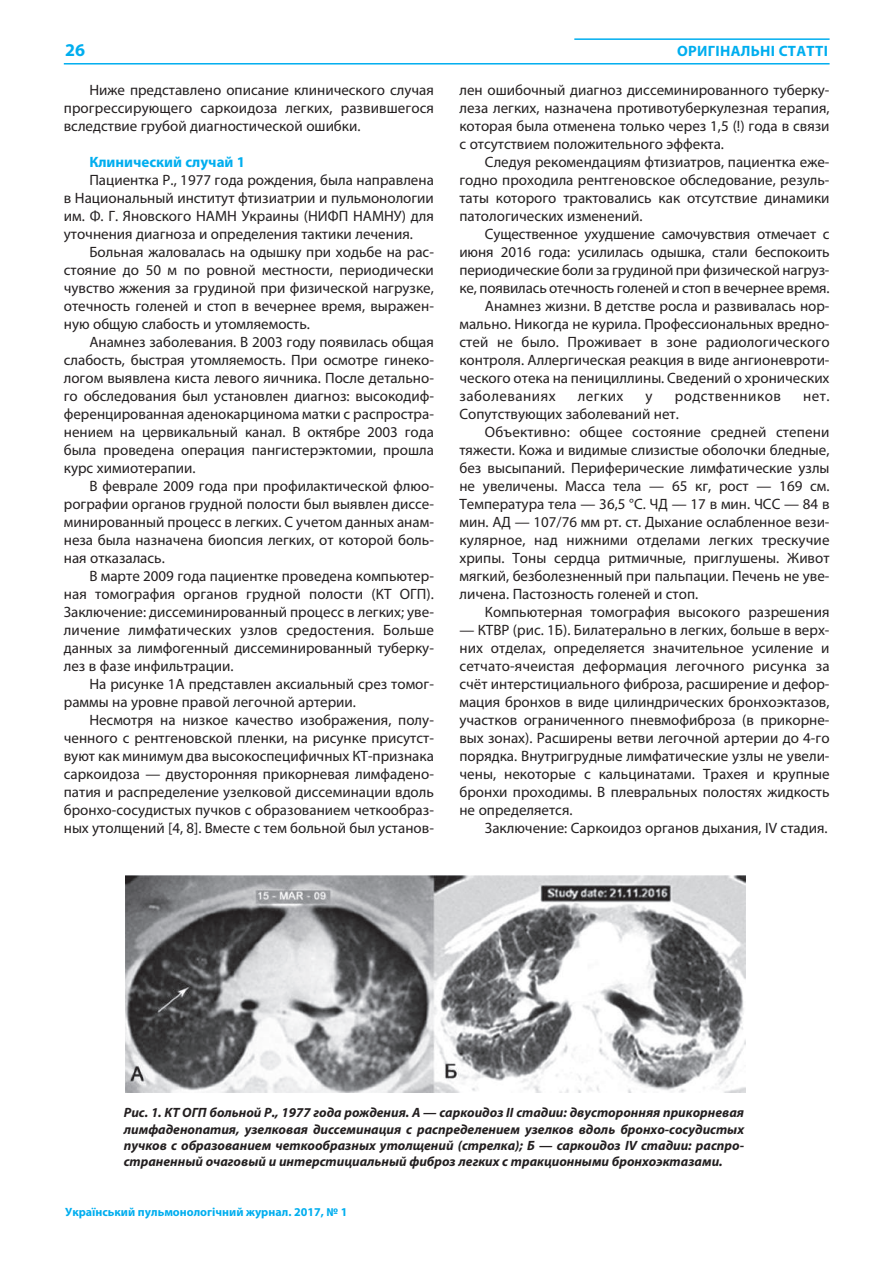
<style>
.page{position:relative;width:893px;height:1263px;background:#fff}
.page>*{position:absolute;margin:0;border:0;box-sizing:border-box;transform-origin:0 0}
.t1{font:700 18px "Myriad Pro";color:#00aeef}
.t2{font:15px/18px "Myriad Pro";color:#231f20;text-align:justify}
.t3{font:700 15px "Myriad Pro";letter-spacing:.01em;color:#00aeef}
.t4{font:15px "Myriad Pro";letter-spacing:.035em;color:#231f20}
.t5{font:italic 700 13.5px/16.2px "Myriad Pro";color:#231f20;text-align:justify}
.t6{font:700 12px "Myriad Pro";color:#00aeef}
</style>
<div class="page">
<hr style="left:64px;top:63px;width:765px;height:2px;background:#00aeef">
<hr style="left:574px;top:38px;width:255px;height:2px;background:#00aeef">
<img style="left:125px;top:876px;width:620px;height:217px">
<p class="t1" style="left:65px;top:43px;width:21px">26</p>
<p class="t3" style="left:677px;top:45px;width:152px">ОРИГІНАЛЬНІ СТАТТІ</p>
<p class="t2" style="left:64px;top:83px;width:371px;text-indent:26px">Ниже представлено описание клинического случая прогрессирующего саркоидоза легких, развившегося вследствие грубой диагностической ошибки.</p>
<p class="t3" style="left:89px;top:157px;width:157px">Клинический случай 1</p>
<p class="t2" style="left:64px;top:173px;width:371px;text-indent:26px">Пациентка Р., 1977 года рождения, была направлена в Национальный институт фтизиатрии и пульмонологии им. Ф. Г. Яновского НАМН Украины (НИФП НАМНУ) для уточнения диагноза и определения тактики лечения.</p>
<p class="t2" style="left:64px;top:245px;width:371px;text-indent:26px">Больная жаловалась на одышку при ходьбе на рас&shy;стояние до 50 м по ровной местности, периодически чувство жжения за грудиной при физической нагрузке, отечность голеней и стоп в вечернее время, выражен&shy;ную общую слабость и утомляемость.</p>
<p class="t2" style="left:64px;top:335px;width:371px;text-indent:26px">Анамнез заболевания. В 2003 году появилась общая слабость, быстрая утомляемость. При осмотре гинеко&shy;логом выявлена киста левого яичника. После детально&shy;го обследования был установлен диагноз: высокодиф&shy;ференцированная аденокарцинома матки с распростра&shy;нением на цервикальный канал. В октябре 2003 года была проведена операция пангистерэктомии, прошла курс химиотерапии.</p>
<p class="t2" style="left:64px;top:479px;width:371px;text-indent:26px">В феврале 2009 года при профилактической флюо&shy;рографии органов грудной полости был выявлен диссе&shy;минированный процесс в легких. С учетом данных анам&shy;неза была назначена биопсия легких, от которой боль&shy;ная отказалась.</p>
<p class="t2" style="left:64px;top:569px;width:371px;text-indent:26px">В марте 2009 года пациентке проведена компьютер&shy;ная томография органов грудной полости (КТ ОГП).<br>Заключение: диссеминированный процесс в легких; уве&shy;личение лимфатических узлов средостения. Больше данных за лимфогенный диссеминированный туберку&shy;лез в фазе инфильтрации.</p>
<p class="t2" style="left:64px;top:677px;width:371px;text-indent:26px">На рисунке 1А представлен аксиальный срез томог&shy;раммы на уровне правой легочной артерии.</p>
<p class="t2" style="left:64px;top:713px;width:371px;text-indent:26px">Несмотря на низкое качество изображения, полу&shy;ченного с рентгеновской пленки, на рисунке присутст&shy;вуют как минимум два высокоспецифичных КТ-признака саркоидоза — двусторонняя прикорневая лимфадено&shy;патия и распределение узелковой диссеминации вдоль бронхо-сосудистых пучков с образованием четкообраз&shy;ных утолщений [4, 8]. Вместе с тем больной был установ-</p>
<p class="t2" style="left:459px;top:83px;width:371px">лен ошибочный диагноз диссеминированного туберку&shy;леза легких, назначена противотуберкулезная терапия, которая была отменена только через 1,5 (!) года в связи с отсутствием положительного эффекта.</p>
<p class="t2" style="left:459px;top:155px;width:371px;text-indent:26px">Следуя рекомендациям фтизиатров, пациентка еже&shy;годно проходила рентгеновское обследование, резуль&shy;таты которого трактовались как отсутствие динамики патологических изменений.</p>
<p class="t2" style="left:485px;top:227px;width:346px">Существенное ухудшение самочувствия отмечает с</p>
<p class="t2" style="left:459px;top:245px;width:371px">июня 2016 года: усилилась одышка, стали беспокоить</p>
<p class="t2" style="left:459px;top:263px;width:371px">периодические боли за грудиной при физической нагруз-</p>
<p class="t2" style="left:459px;top:281px;width:371px">ке, появилась отечность голеней и стоп в вечернее время.</p>
<p class="t2" style="left:485px;top:299px;width:346px">Анамнез жизни. В детстве росла и развивалась нор-</p>
<p class="t2" style="left:459px;top:317px;width:371px">мально. Никогда не курила. Профессиональных вредно-</p>
<p class="t2" style="left:459px;top:335px;width:371px">стей не было. Проживает в зоне радиологического</p>
<p class="t2" style="left:459px;top:353px;width:371px">контроля. Аллергическая реакция в виде ангионевроти-</p>
<p class="t2" style="left:459px;top:371px;width:371px">ческого отека на пенициллины. Сведений о хронических</p>
<p class="t4" style="left:459px;top:391px;width:98px">заболеваниях</p>
<p class="t2" style="left:577px;top:389px;width:47px">легких</p>
<p class="t2" style="left:645px;top:389px;width:9px">у</p>
<p class="t4" style="left:674px;top:391px;width:108px">родственников</p>
<p class="t2" style="left:803px;top:389px;width:28px">нет.</p>
<p class="t2" style="left:459px;top:407px;width:221px">Сопутствующих заболеваний нет.</p>
<p class="t2" style="left:485px;top:425px;width:346px">Объективно: общее состояние средней степени</p>
<p class="t2" style="left:459px;top:443px;width:371px">тяжести. Кожа и видимые слизистые оболочки бледные,</p>
<p class="t2" style="left:459px;top:461px;width:371px">без высыпаний. Периферические лимфатические узлы</p>
<p class="t2" style="left:459px;top:479px;width:371px">не увеличены. Масса тела — 65 кг, рост — 169 см.</p>
<p class="t2" style="left:459px;top:497px;width:371px">Температура тела — 36,5 °С. ЧД — 17 в мин. ЧСС — 84 в</p>
<p class="t2" style="left:459px;top:515px;width:371px">мин. АД — 107/76 мм рт. ст. Дыхание ослабленное вези-</p>
<p class="t2" style="left:459px;top:533px;width:371px">кулярное, над нижними отделами легких трескучие</p>
<p class="t2" style="left:459px;top:551px;width:371px">хрипы. Тоны сердца ритмичные, приглушены. Живот</p>
<p class="t2" style="left:459px;top:569px;width:371px">мягкий, безболезненный при пальпации. Печень не уве-</p>
<p class="t2" style="left:459px;top:587px;width:240px">личена. Пастозность голеней и стоп.</p>
<p class="t2" style="left:485px;top:605px;width:346px">Компьютерная томография высокого разрешения</p>
<p class="t2" style="left:459px;top:623px;width:371px">— КТВР (рис. 1Б). Билатерально в легких, больше в верх&shy;них отделах, определяется значительное усиление и сетчато-ячеистая деформация легочного рисунка за счёт интерстициального фиброза, расширение и дефор&shy;мация бронхов в виде цилиндрических бронхоэктазов, участков ограниченного пневмофиброза (в прикорне&shy;вых зонах). Расширены ветви легочной артерии до 4-го порядка. Внутригрудные лимфатические узлы не увели&shy;чены, некоторые с кальцинатами. Трахея и крупные бронхи проходимы. В плевральных полостях жидкость не определяется.</p>
<p class="t2" style="left:485px;top:821px;width:344px">Заключение: Саркоидоз органов дыхания, IV стадия.</p>
<p class="t5" style="left:124px;top:1106px;width:621px">Рис. 1. КТ ОГП больной Р., 1977 года рождения. А — саркоидоз II стадии: двусторонняя прикорневая лимфаденопатия, узелковая диссеминация с распределением узелков вдоль бронхо-сосудистых пучков с образованием четкообразных утолщений (стрелка); Б — саркоидоз IV стадии: распро&shy;страненный очаговый и интерстициальный фиброз легких с тракционными бронхоэктазами.</p>
<p class="t6" style="left:65px;top:1207px;width:284px">Український пульмонологічний журнал. 2017, № 1</p>
</div>
